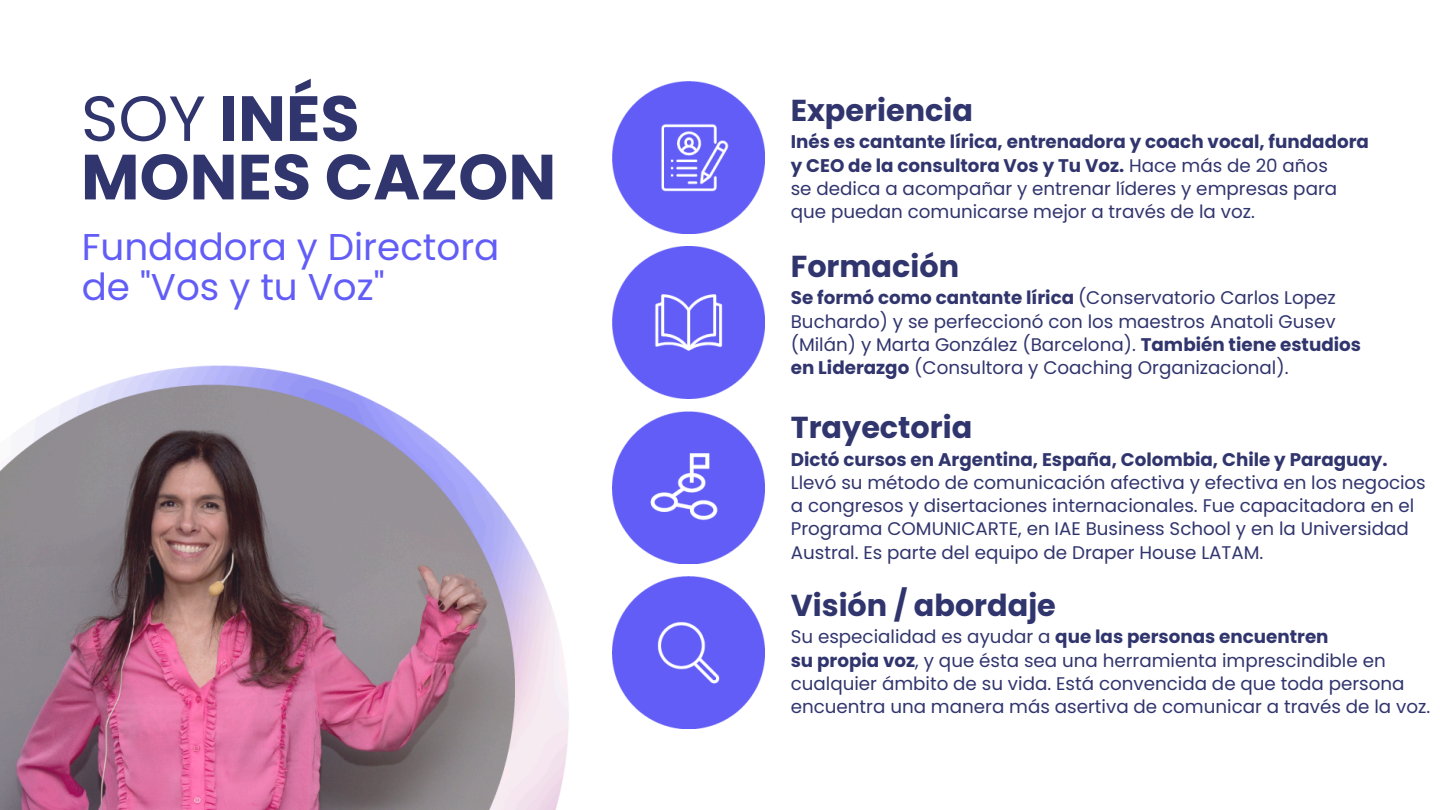
<style>
.page{position:relative;width:1440px;height:810px;background:#fff}
.page>*{position:absolute;margin:0;border:0;box-sizing:border-box;transform-origin:0 0}
.t1{font:700 63.7px/58.5px "Poppins";color:#31356e}
.t2{font:37.3px/39.8px "Poppins";color:#625df6}
.t3{font:700 30.3px "Poppins";color:#31356e}
.t4{font:18.3px/23.2px "Poppins";color:#31356e}
.t5{font:700 18.3px "Poppins";color:#31356e}
.s1{font-weight:400}
.s2{font-weight:700}
</style>
<div class="page">
<img style="left:0;top:365px;width:569px;height:445px">
<img style="left:613px;top:246px;width:152px;height:152px">
<img style="left:613px;top:81px;width:152px;height:152px">
<img style="left:613px;top:576px;width:152px;height:153px">
<img style="left:613px;top:411px;width:152px;height:153px">
<h1 class="t1" style="left:81px;top:89px;width:477px"><span class="s1">SOY</span> INÉS<br>MONES CAZON</h1>
<h2 class="t2" style="left:82px;top:227px;width:419px">Fundadora y Directora de "Vos y tu Voz"</h2>
<p class="t3" style="left:791px;top:89px;width:184px">Experiencia</p>
<p class="t5" style="left:791px;top:129px;width:580px">Inés es cantante lírica, entrenadora y coach vocal, fundadora</p>
<p class="t5" style="left:791px;top:152px;width:539px">y CEO de la consultora Vos y Tu Voz. <span class="s1">Hace más de 20 años</span></p>
<p class="t4" style="left:791px;top:177px;width:548px">se dedica a acompañar y entrenar líderes y empresas para</p>
<p class="t4" style="left:791px;top:200px;width:466px">que puedan comunicarse mejor a través de la voz.</p>
<p class="t3" style="left:791px;top:245px;width:170px">Formación</p>
<p class="t5" style="left:791px;top:285px;width:547px">Se formó como cantante lírica <span class="s1">(Conservatorio Carlos Lopez</span></p>
<p class="t4" style="left:791px;top:310px;width:546px">Buchardo) y se perfeccionó con los maestros Anatoli Gusev</p>
<p class="t4" style="left:791px;top:333px;width:572px">(Milán) y Marta González (Barcelona). <span class="s2">También tiene estudios</span></p>
<p class="t4" style="left:791px;top:356px;width:499px"><span class="s2">en Liderazgo</span> (Consultora y Coaching Organizacional).</p>
<p class="t3" style="left:791px;top:406px;width:183px">Trayectoria</p>
<p class="t5" style="left:791px;top:446px;width:598px">Dictó cursos en Argentina, España, Colombia, Chile y Paraguay.</p>
<p class="t4" style="left:791px;top:471px;width:637px">Llevó su método de comunicación afectiva y efectiva en los negocios a congresos y disertaciones internacionales. Fue capacitadora en el Programa COMUNICARTE, en IAE Business School y en la Universidad Austral. Es parte del equipo de Draper House LATAM.</p>
<p class="t3" style="left:791px;top:584px;width:267px">Visión / abordaje</p>
<p class="t5" style="left:791px;top:624px;width:539px"><span class="s1">Su especialidad es ayudar a</span> que las personas encuentren</p>
<p class="t4" style="left:791px;top:649px;width:596px"><span class="s2">su propia voz</span>, y que ésta sea una herramienta imprescindible en</p>
<p class="t4" style="left:791px;top:672px;width:615px">cualquier ámbito de su vida. Está convencida de que toda persona</p>
<p class="t4" style="left:791px;top:695px;width:641px">encuentra una manera más asertiva de comunicar a través de la voz.</p>
</div>
